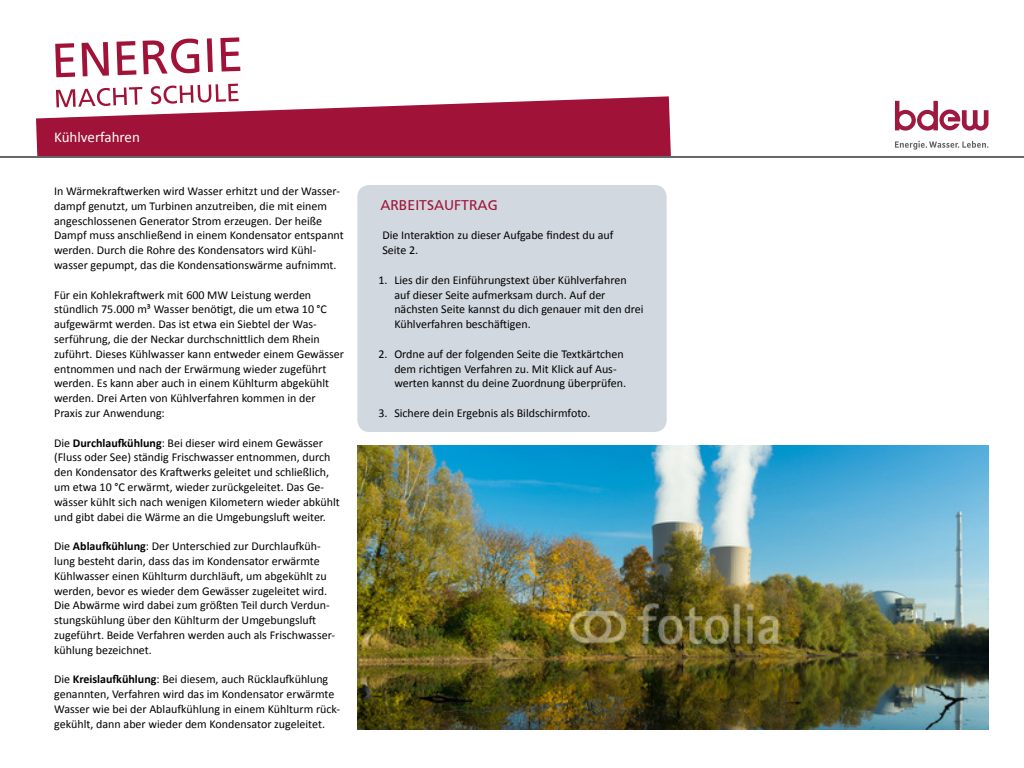
<style>
.page{position:relative;width:1024px;height:768px;background:#fff}
.page>*{position:absolute;margin:0;border:0;box-sizing:border-box;transform-origin:0 0}
.t1{font:15px "Calibri";color:#fff}
.t2{font:14px "Frutiger 55 Roman";color:#a01237}
.t3{font:12px/14.8px "Calibri";color:#000}
.s1{font-weight:700}
</style>
<div class="page">
<svg style="left:36px;top:96px;width:635px;height:60px;background:#ad3454"></svg>
<svg style="left:56px;top:84px;width:183px;height:23px"></svg>
<svg style="left:55px;top:37px;width:185px;height:40px"></svg>
<svg style="left:895px;top:101px;width:93px;height:30px"></svg>
<svg style="left:895px;top:141px;width:93px;height:9px"></svg>
<hr style="left:0;top:156px;width:1024px;height:2px;background:#666">
<div style="left:357px;top:185px;width:310px;height:247px;background:#d2d8df;border-radius:12px"></div>
<img style="left:358px;top:445px;width:630px;height:285px">
<p class="t1" style="left:54px;top:128px;width:87px">Kühlverfahren</p>
<p class="t3" style="left:54px;top:184px;width:291px">In Wärmekraftwerken wird Wasser erhitzt und der Wasser&shy;dampf genutzt, um Turbinen anzutreiben, die mit einem angeschlossenen Generator Strom erzeugen. Der heiße Dampf muss anschließend in einem Kondensator entspannt werden. Durch die Rohre des Kondensators wird Kühl&shy;wasser gepumpt, das die Kondensationswärme aufnimmt.</p>
<p class="t3" style="left:54px;top:287px;width:291px">Für ein Kohlekraftwerk mit 600 MW Leistung werden stündlich 75.000 m³ Wasser benötigt, die um etwa 10 °C aufgewärmt werden. Das ist etwa ein Siebtel der Was&shy;serführung, die der Neckar durchschnittlich dem Rhein zuführt. Dieses Kühlwasser kann entweder einem Gewässer entnommen und nach der Erwärmung wieder zugeführt werden. Es kann aber auch in einem Kühlturm abgekühlt werden. Drei Arten von Kühlverfahren kommen in der Praxis zur Anwendung:</p>
<p class="t3" style="left:54px;top:435px;width:287px">Die <span class="s1">Durchlaufkühlung</span>: Bei dieser wird einem Gewässer (Fluss oder See) ständig Frischwasser entnommen, durch den Kondensator des Kraftwerks geleitet und schließlich, um etwa 10 °C erwärmt, wieder zurückgeleitet. Das Ge&shy;wässer kühlt sich nach wenigen Kilometern wieder abkühlt und gibt dabei die Wärme an die Umgebungsluft weiter.</p>
<p class="t3" style="left:54px;top:539px;width:283px">Die <span class="s1">Ablaufkühlung</span>: Der Unterschied zur Durchlaufküh&shy;lung besteht darin, dass das im Kondensator erwärmte Kühlwasser einen Kühlturm durchläuft, um abgekühlt zu werden, bevor es wieder dem Gewässer zugeleitet wird.<br>Die Abwärme wird dabei zum größten Teil durch Verdun&shy;stungskühlung über den Kühlturm der Umgebungsluft zugeführt. Beide Verfahren werden auch als Frischwasser&shy;kühlung bezeichnet.</p>
<p class="t3" style="left:54px;top:672px;width:288px">Die <span class="s1">Kreislaufkühlung</span>: Bei diesem, auch Rücklaufkühlung genannten, Verfahren wird das im Kondensator erwärmte Wasser wie bei der Ablaufkühlung in einem Kühlturm rück&shy;gekühlt, dann aber wieder dem Kondensator zugeleitet.</p>
<p class="t2" style="left:380px;top:197px;width:119px">ARBEITSAUFTRAG</p>
<p class="t3" style="left:382px;top:228px;width:233px">Die Interaktion zu dieser Aufgabe findest du auf<br>Seite 2.</p>
<p class="t3" style="left:394px;top:272px;width:251px;text-indent:-16px">1. Lies dir den Einführungstext über Kühlverfahren auf dieser Seite aufmerksam durch. Auf der nächsten Seite kannst du dich genauer mit den drei Kühlverfahren beschäftigen.</p>
<p class="t3" style="left:394px;top:346px;width:233px;text-indent:-16px">2. Ordne auf der folgenden Seite die Textkärtchen dem richtigen Verfahren zu. Mit Klick auf Aus&shy;werten kannst du deine Zuordnung überprüfen.</p>
<p class="t3" style="left:378px;top:406px;width:214px">3. Sichere dein Ergebnis als Bildschirmfoto.</p>
</div>
